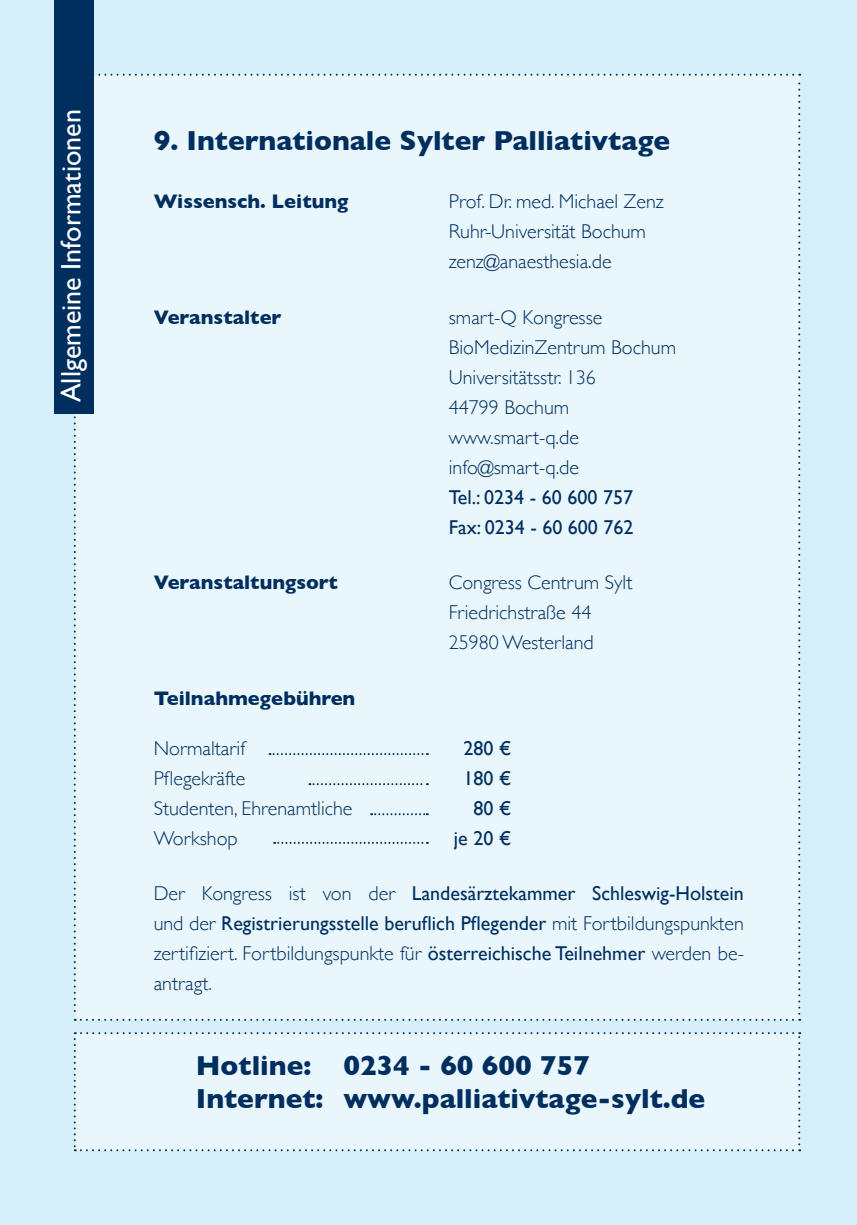
<style>
.page{position:relative;width:857px;height:1225px;background:#fff}
.page>*{position:absolute;margin:0;border:0;box-sizing:border-box;transform-origin:0 0}
.t1{font:700 28px/33.6px "Gill Sans";color:#002f5f}
.t2{font:28px "Gill Sans";color:#fff}
.t3{font:300 20px/30px "Gill Sans";color:#002f5f}
.t4{font:700 20px "Gill Sans";color:#002f5f}
.t5{font:20px/30px "Gill Sans";color:#002f5f}
.s1{font-weight:400}
</style>
<div class="page">
<div style="left:0;top:0;width:856px;height:1225px;background:#d5effb"></div>
<div style="left:54px;top:0;width:40px;height:414px;background:#002f5f"></div>
<div style="left:74px;top:1032px;width:725px;height:119px;background:#e9f7fd"></div>
<div style="left:74px;top:74px;width:725px;height:946px;background:#e9f7fd"></div>
<h1 class="t2" style="left:59px;top:402px;width:294px;rotate:-90deg">Allgemeine Informationen</h1>
<h1 class="t1" style="left:154px;top:126px;width:518px">9. Internationale Sylter Palliativtage</h1>
<p class="t4" style="left:154px;top:193px;width:196px">Wissensch. Leitung</p>
<p class="t3" style="left:448px;top:188px;width:216px">Prof. Dr. med. Michael Zenz<br>Ruhr-Universität Bochum zenz@anaesthesia.de</p>
<p class="t4" style="left:154px;top:308px;width:129px">Veranstalter</p>
<p class="t3" style="left:448px;top:303px;width:229px">smart-Q Kongresse<br>BioMedizinZentrum Bochum<br>Universitätsstr. 136<br>44799 Bochum www.smart-q.de info@smart-q.de</p>
<p class="t5" style="left:448px;top:483px;width:186px">Tel.: 0234 - 60 600 757<br>Fax: 0234 - 60 600 762</p>
<p class="t4" style="left:154px;top:574px;width:186px">Veranstaltungsort</p>
<p class="t3" style="left:448px;top:569px;width:185px">Congress Centrum Sylt<br>Friedrichstraße 44<br>25980 Westerland</p>
<p class="t4" style="left:154px;top:689px;width:203px">Teilnahmegebühren</p>
<p class="t3" style="left:154px;top:734px;width:93px">Normaltarif</p>
<p class="t5" style="left:463px;top:734px;width:49px">280 €</p>
<p class="t3" style="left:154px;top:762px;width:93px">Pflegekräfte</p>
<p class="t5" style="left:463px;top:764px;width:49px">180 €</p>
<p class="t3" style="left:154px;top:794px;width:200px">Studenten, Ehrenamtliche</p>
<p class="t5" style="left:473px;top:794px;width:39px">80 €</p>
<p class="t3" style="left:154px;top:822px;width:85px">Workshop</p>
<p class="t5" style="left:453px;top:824px;width:59px">je 20 €</p>
<p class="t3" style="left:154px;top:880px;width:591px;text-align:justify">Der Kongress ist von der <span class="s1">Landesärztekammer Schleswig-Holstein </span>und der <span class="s1">Registrierungsstelle beruflich Pflegender</span> mit Fortbildungs punkten zertifiziert. Fortbildungspunkte für <span class="s1">österreichische Teilnehmer</span> werden be&shy;antragt.</p>
<h1 class="t1" style="left:196px;top:1050px;width:511px">Hotline: 0234 - 60 600 757<br>Internet: www.palliativtage-sylt.de</h1>
</div>
